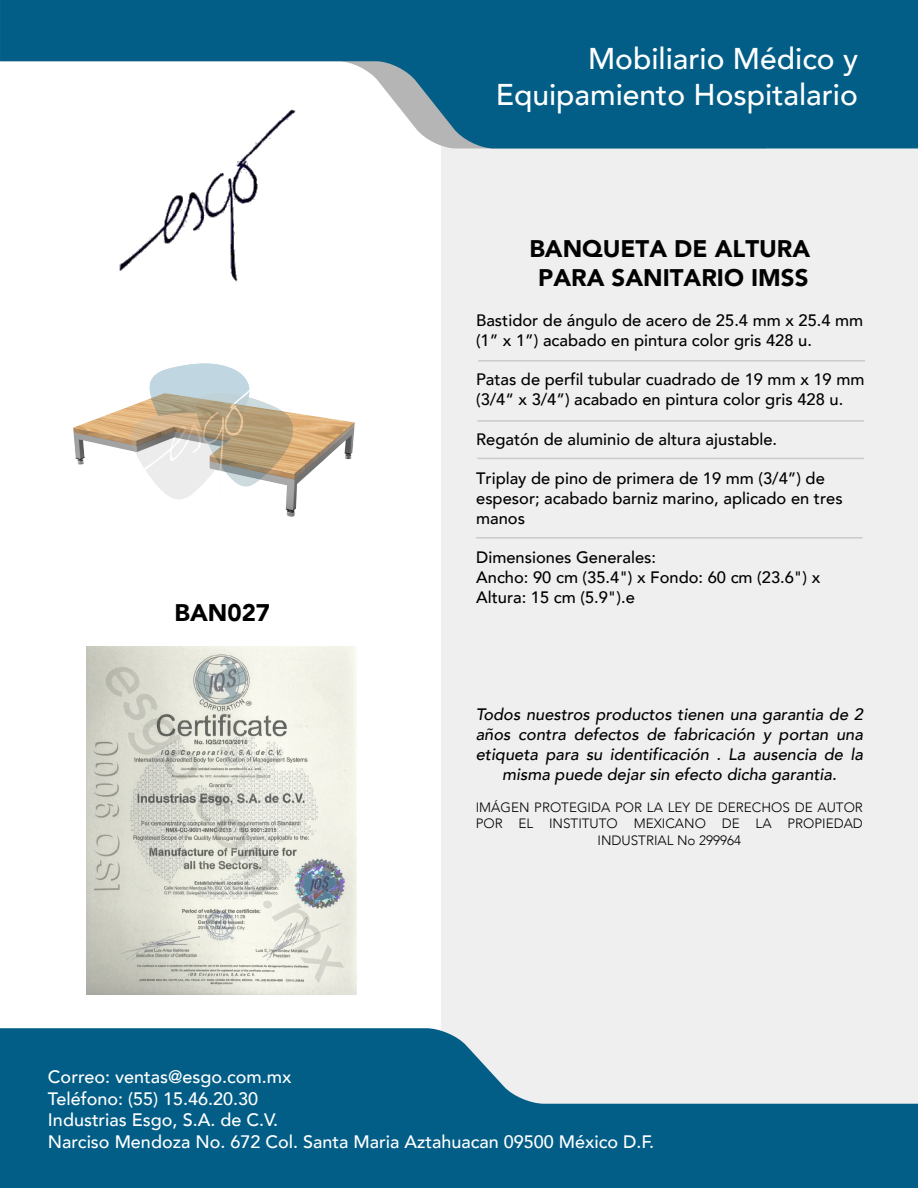
<style>
.page{position:relative;width:918px;height:1188px;background:#fff}
.page>*{position:absolute;margin:0;border:0;box-sizing:border-box;transform-origin:0 0}
.t1{font:500 30px/36px "Avenir";color:#fff;text-align:right}
.t2{font:900 24px/28.8px "Avenir";color:#020202;text-align:center}
.t3{font:900 24px "Avenir";color:#000}
.t4{font:500 18px/21.6px "Avenir";color:#fff}
.t5{font:500 16.5px/19.8px "Avenir";color:#000}
.t6{font:italic 500 16.5px/19.8px "Avenir";color:#000;text-align:center}
.t7{font:300 13.5px/16.2px "Avenir";color:#000;text-align:center}
</style>
<div class="page">
<div style="left:441px;top:148px;width:477px;height:880px;background:#efefef"></div>
<svg style="left:0;top:1028px;width:918px;height:160px;fill:#025e87"></svg>
<svg style="left:0;top:0;width:918px;height:148px;fill:#025e87"></svg>
<img style="left:77px;top:99px;width:266px;height:180px">
<img style="left:86px;top:647px;width:271px;height:347px">
<img style="left:73px;top:279px;width:282px;height:238px">
<svg style="left:478px;top:360px;width:387px;height:2px"></svg>
<svg style="left:477px;top:420px;width:387px;height:2px"></svg>
<svg style="left:477px;top:458px;width:387px;height:1px"></svg>
<svg style="left:476px;top:537px;width:387px;height:2px"></svg>
<svg style="left:131px;top:364px;width:163px;height:135px"></svg>
<h1 class="t1" style="left:496px;top:38px;width:364px">Mobiliario Médico y<br>Equipamiento Hospitalario</h1>
<h2 class="t3" style="left:175px;top:592px;width:97px">BAN027</h2>
<h2 class="t2" style="left:529px;top:234px;width:282px">BANQUETA DE ALTURA<br>PARA SANITARIO IMSS</h2>
<p class="t5" style="left:476px;top:309px;width:389px">Bastidor de ángulo de acero de 25.4 mm x 25.4 mm (1” x 1”) acabado en pintura color gris 428 u.</p>
<p class="t5" style="left:476px;top:369px;width:390px">Patas de perfil tubular cuadrado de 19 mm x 19 mm (3/4“ x 3/4”) acabado en pintura color gris 428 u.</p>
<p class="t5" style="left:476px;top:428px;width:303px">Regatón de aluminio de altura ajustable.</p>
<p class="t5" style="left:476px;top:468px;width:368px">Triplay de pino de primera de 19 mm (3/4”) de espesor; acabado barniz marino, aplicado en tres manos</p>
<p class="t5" style="left:476px;top:547px;width:346px">Dimensiones Generales:<br>Ancho: 90 cm (35.4") x Fondo: 60 cm (23.6") x<br>Altura: 15 cm (5.9").e</p>
<p class="t6" style="left:476px;top:705px;width:389px">Todos nuestros productos tienen una garantia de 2 años contra defectos de fabricación y portan una etiqueta para su identificación . La ausencia de la misma puede dejar sin efecto dicha garantia.</p>
<p class="t7" style="left:476px;top:800px;width:389px">IMÁGEN PROTEGIDA POR LA LEY DE DERECHOS DE AUTOR<br>POR EL INSTITUTO MEXICANO DE LA PROPIEDAD<br>INDUSTRIAL No 299964</p>
<p class="t4" style="left:48px;top:1065px;width:608px">Correo: ventas@esgo.com.mx<br>Teléfono: (55) 15.46.20.30<br>Industrias Esgo, S.A. de C.V.<br>Narciso Mendoza No. 672 Col. Santa Maria Aztahuacan 09500 México D.F.</p>
</div>
